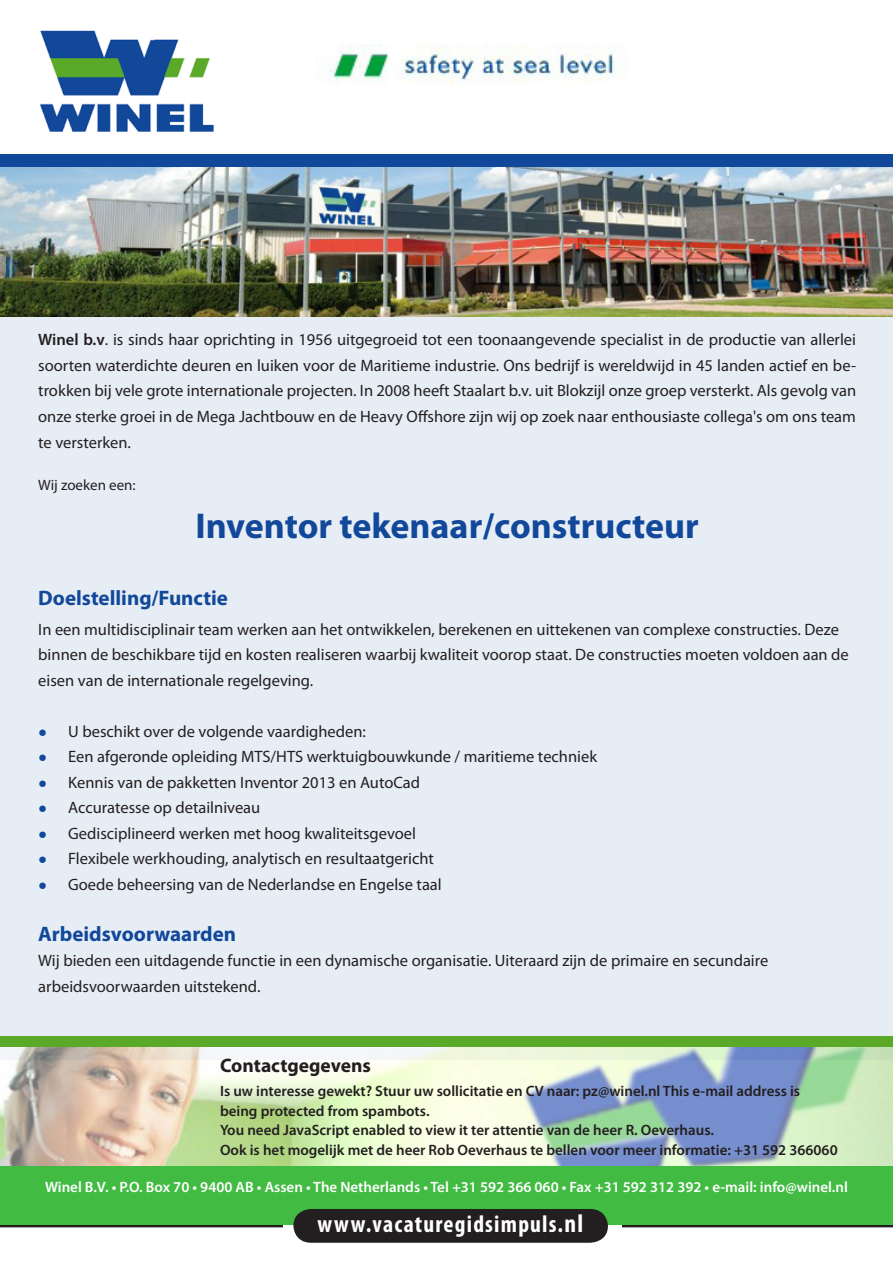
<style>
.page{position:relative;width:893px;height:1263px;background:#fff}
.page>*{position:absolute;margin:0;border:0;box-sizing:border-box;transform-origin:0 0}
.t1{font:700 36px "Myriad Pro";color:#12489a}
.t2{font:700 condensed 24px "Myriad Pro";letter-spacing:.05em;color:#fff}
.t3{font:700 21px "Myriad Pro";color:#12489a}
.t4{font:700 19.5px "Myriad Pro";color:#231f20}
.t5{font:16.5px/25.5px "Myriad Pro";color:#231f20;text-align:justify}
.t6{font:600 15px "Myriad Pro";color:#231f20}
.t7{font:600 15px "Myriad Pro";color:#fff}
.t8{font:15px "Myriad Pro";color:#231f20}
.s1{font-weight:600}
.s2{font-family:"Arial";font-size:15px;color:#12489a}
.s3{font-size:25.5px}
</style>
<div class="page">
<div style="left:0;top:310px;width:893px;height:750px;background:#e7edf5"></div>
<hr style="left:622px;top:1224px;width:271px;height:3px;background:#231f20">
<hr style="left:0;top:1224px;width:283px;height:3px;background:#231f20">
<img style="left:0;top:1046px;width:893px;height:120px">
<img style="left:0;top:167px;width:893px;height:149px">
<img style="left:40px;top:30px;width:174px;height:102px">
<div style="left:0;top:154px;width:893px;height:13px;background:#12489a"></div>
<img style="left:328px;top:44px;width:297px;height:41px">
<div style="left:0;top:1036px;width:893px;height:10px;background:#5ba929"></div>
<div style="left:0;top:1166px;width:893px;height:59px;background:#41bb42"></div>
<div style="left:293px;top:1209px;width:315px;height:34px;background:#231f20"></div>
<p class="t5" style="left:38px;top:327px;width:819px"><span class="s1">Winel b.v</span>. is sinds haar oprichting in 1956 uitgegroeid tot een toonaangevende specialist in de productie van allerlei soorten waterdichte deuren en luiken voor de Maritieme industrie. Ons bedrijf is wereldwijd in 45 landen actief en be&shy;trokken bij vele grote internationale projecten. In 2008 heeft Staalart b.v. uit Blokzijl onze groep versterkt. Als gevolg van onze sterke groei in de Mega Jachtbouw en de Heavy Offshore zijn wij op zoek naar enthousiaste collega's om ons team te versterken.</p>
<p class="t8" style="left:38px;top:475px;width:99px">Wij zoeken een:</p>
<p class="t1" style="left:195px;top:502px;width:505px">Inventor tekenaar/constructeur</p>
<p class="t3" style="left:38px;top:584px;width:191px">Doelstelling/Functie</p>
<p class="t5" style="left:38px;top:616px;width:812px;text-align:left">In een multidisciplinair team werken aan het ontwikkelen, berekenen en uittekenen van complexe constructies. Deze binnen de beschikbare tijd en kosten realiseren waarbij kwaliteit voorop staat. De constructies moeten voldoen aan de eisen van de internationale regelgeving.</p>
<p class="t5" style="left:38px;top:718px;width:329px"><span class="s2">●</span> U beschikt over de volgende vaardigheden:</p>
<p class="t5" style="left:38px;top:744px;width:560px"><span class="s2">●</span> Een afgeronde opleiding MTS/HTS werktuigbouwkunde / maritieme techniek</p>
<p class="t5" style="left:38px;top:769px;width:383px"><span class="s2">●</span> Kennis van de pakketten Inventor 2013 en AutoCad</p>
<p class="t5" style="left:38px;top:795px;width:224px"><span class="s2">●</span> Accuratesse op detailniveau</p>
<p class="t5" style="left:38px;top:820px;width:379px"><span class="s2">●</span> Gedisciplineerd werken met hoog kwaliteitsgevoel</p>
<p class="t5" style="left:38px;top:846px;width:397px"><span class="s2">●</span> Flexibele werkhouding, analytisch en resultaatgericht</p>
<p class="t5" style="left:38px;top:871px;width:405px"><span class="s2">●</span> Goede beheersing van de Nederlandse en Engelse taal</p>
<p class="t3" style="left:38px;top:920px;width:199px">Arbeidsvoorwaarden</p>
<p class="t5" style="left:38px;top:948px;width:731px">Wij bieden een uitdagende functie in een dynamische organisatie. Uiteraard zijn de primaire en secundaire</p>
<p class="t5" style="left:38px;top:973px;width:224px">arbeidsvoorwaarden uitstekend.</p>
<p class="t4" style="left:220px;top:1053px;width:152px">Contactgegevens</p>
<p class="t6" style="left:220px;top:1081px;width:582px">Is uw interesse gewekt? Stuur uw sollicitatie en CV naar: pz@winel.nl This e-mail address is</p>
<p class="t6" style="left:220px;top:1101px;width:211px">being protected from spambots.</p>
<p class="t6" style="left:220px;top:1120px;width:495px">You need JavaScript enabled to view it ter attentie van de heer R. Oeverhaus.</p>
<p class="t6" style="left:220px;top:1140px;width:619px">Ook is het mogelijk met de heer Rob Oeverhaus te bellen voor meer informatie: +31 592 366060</p>
<p class="t7" style="left:45px;top:1177px;width:804px">Winel B.V. • P.O. Box 70 • 9400 AB • Assen • The Netherlands • Tel +31 592 366 060 • Fax +31 592 312 392 • e-mail: info@winel.nl</p>
<p class="t2" style="left:317px;top:1209px;width:267px">www.vacaturegidsimpuls.<span class="s3">nl</span></p>
</div>
